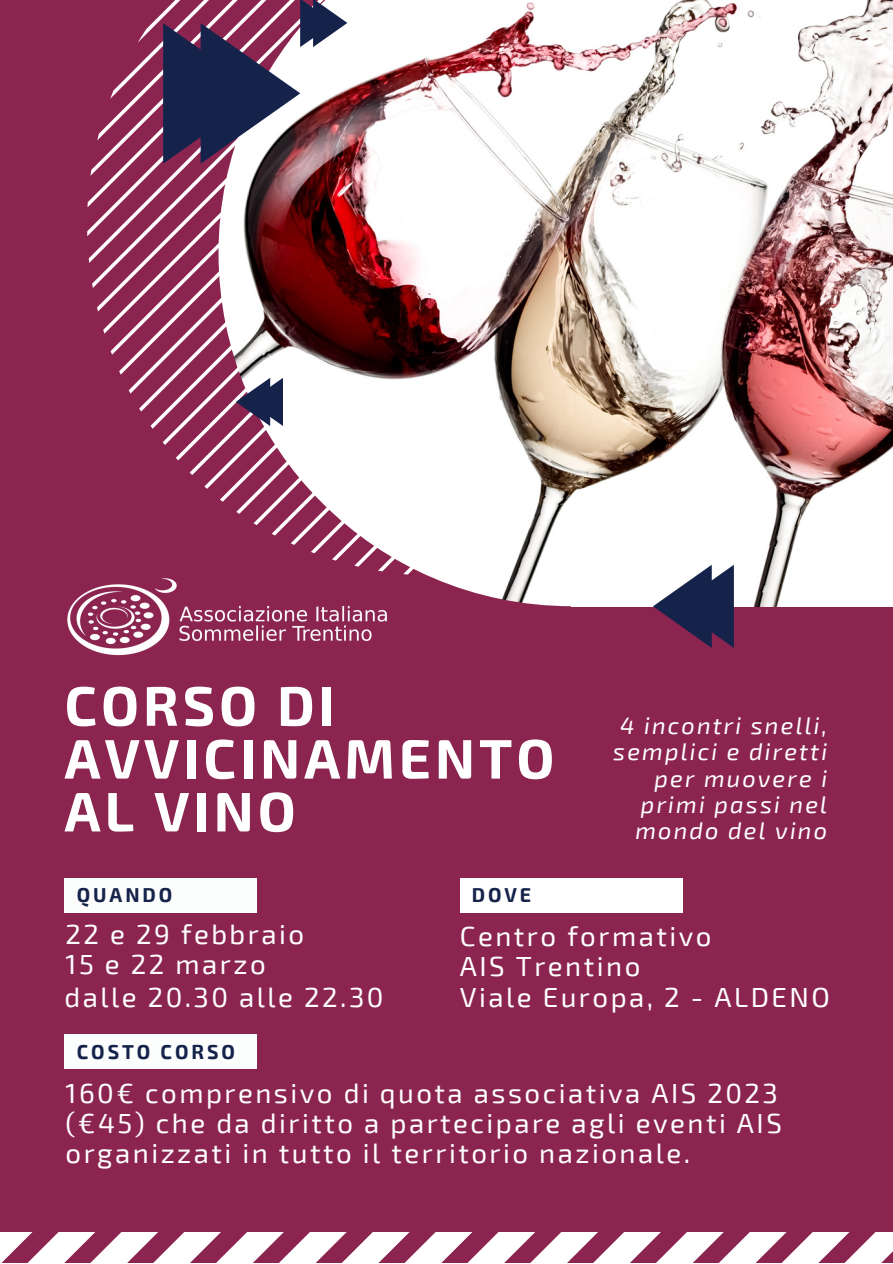
<style>
.page{position:relative;width:893px;height:1264px;background:#fff}
.page>*{position:absolute;margin:0;border:0;box-sizing:border-box;transform-origin:0 0}
.t1{font:700 55.65px/52.8px "Exo 2";letter-spacing:.07em;color:#fff}
.t2{font:27.6px/30.3px "Exo 2";letter-spacing:.09em;color:#fff}
.t3{font:italic 23.7px/26.4px "Exo 2";letter-spacing:.09em;color:#fff;text-align:right}
.t4{font:700 19.65px "Exo 2";letter-spacing:.15em;color:#15234b}
</style>
<div class="page">
<div style="left:0;top:0;width:892px;height:1262px;background:#8b254f"></div>
<div style="left:64px;top:878px;width:193px;height:34px;background:#fcfdfd"></div>
<div style="left:64px;top:1034px;width:193px;height:34px;background:#fcfdfd"></div>
<div style="left:460px;top:878px;width:222px;height:34px;background:#fff"></div>
<img style="left:218px;top:0;width:674px;height:606px">
<svg style="left:236px;top:378px;width:47px;height:48px"></svg>
<svg style="left:653px;top:564px;width:80px;height:84px"></svg>
<svg style="left:97px;top:0;width:257px;height:164px"></svg>
<svg style="left:0;top:1232px;width:892px;height:30px"></svg>
<img style="left:67px;top:562px;width:339px;height:94px">
<h1 class="t1" style="left:64px;top:676px;width:491px">CORSO DI<br>AVVICINAMENTO<br>AL VINO</h1>
<p class="t3" style="left:613px;top:711px;width:215px">4 incontri snelli, semplici e diretti per muovere i primi passi nel mondo del vino</p>
<p class="t4" style="left:77px;top:882px;width:97px">QUANDO</p>
<p class="t2" style="left:66px;top:917px;width:240px">22 e 29 febbraio<br>15 e 22 marzo</p>
<p class="t2" style="left:64px;top:980px;width:320px">dalle 20.30 alle 22.30</p>
<p class="t4" style="left:77px;top:1038px;width:160px">COSTO CORSO</p>
<p class="t4" style="left:471px;top:882px;width:61px">DOVE</p>
<p class="t2" style="left:460px;top:919px;width:371px">Centro formativo<br>AIS Trentino<br>Viale Europa, 2 - ALDENO</p>
<p class="t2" style="left:66px;top:1076px;width:717px">160€ comprensivo di quota associativa AIS 2023 (€45) che da diritto a partecipare agli eventi AIS organizzati in tutto il territorio nazionale.</p>
</div>
